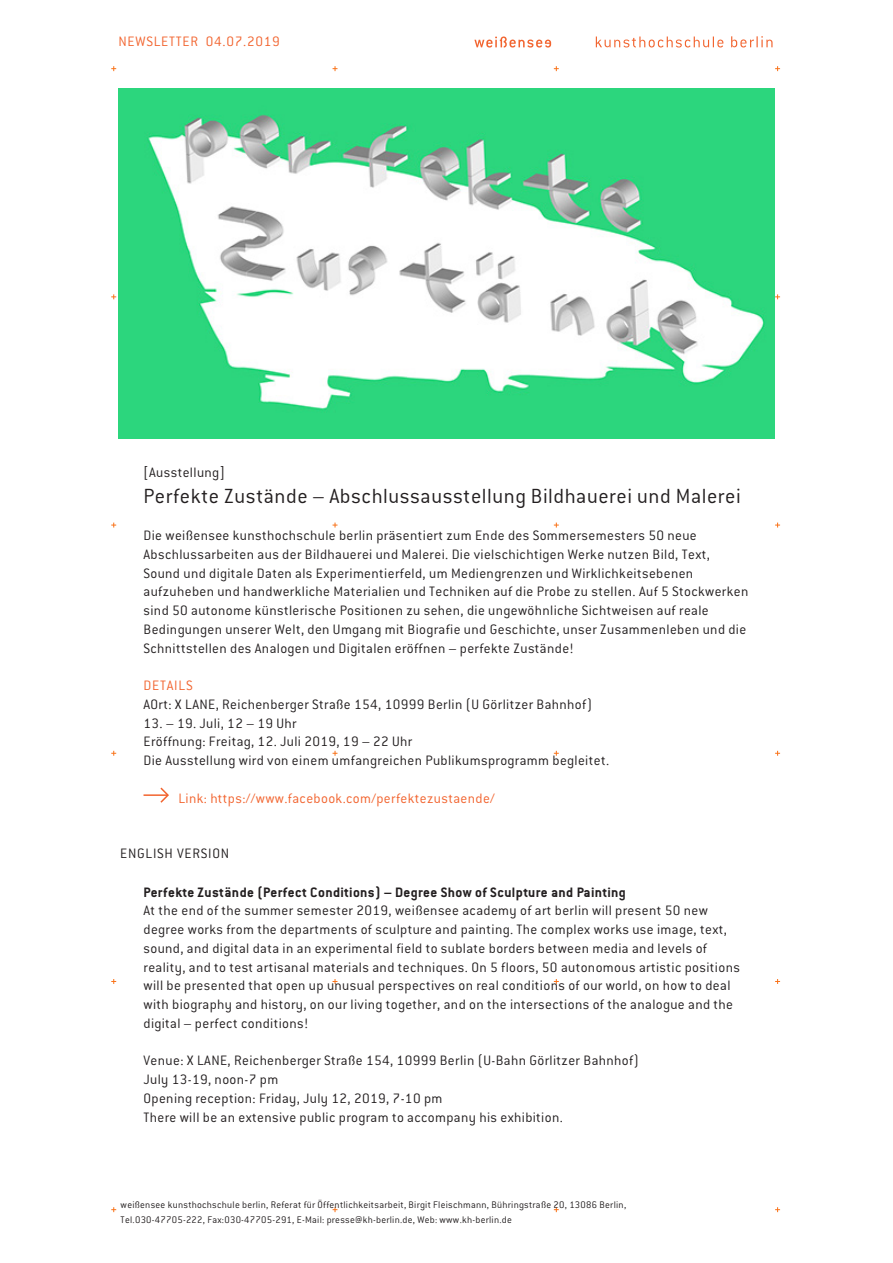
<style>
.page{position:relative;width:893px;height:1263px;background:#fff}
.page>*{position:absolute;margin:0;border:0;box-sizing:border-box;transform-origin:0 0}
.Überschrift{font:300 22.5px "Weissensee Diktator";letter-spacing:.025em;color:#231f20}
.Fließtext{font:300 15px/18.8px "Weissensee Diktator";letter-spacing:.025em;color:#231f20}
.Überschrift_Englisch{font:700 15px "Weissensee Diktator";letter-spacing:.025em;color:#231f20}
.Details_Überschrift{font:300 15px "Weissensee Diktator";letter-spacing:.025em;color:#f2642f}
.Details_Überschrift-2{font:300 15px "Weissensee Diktator";letter-spacing:.05em;color:#f2642f}
.Fließtext-2{font:300 15px "Weissensee Diktator";letter-spacing:.05em;color:#231f20}
.Kategorie_der_News{font:300 15px "Weissensee Diktator";letter-spacing:.025em;color:#231f20}
.t1{font:300 10.5px/15px "Weissensee Diktator";letter-spacing:.025em;color:#231f20}
</style>
<div class="page">
<svg style="left:474px;top:37px;width:77px;height:11px"></svg>
<svg style="left:596px;top:37px;width:127px;height:11px"></svg>
<svg style="left:731px;top:36px;width:41px;height:11px"></svg>
<hr style="left:144px;top:794px;width:24px;height:2px;background:#f2642f">
<svg style="left:159px;top:787px;width:10px;height:16px"></svg>
<img style="left:119px;top:88px;width:655px;height:350px">
<p class="Details_Überschrift-2" style="left:119px;top:34px;width:163px">NEWSLETTER 04.07.2019</p>
<p class="Kategorie_der_News" style="left:144px;top:464px;width:83px">[Ausstellung]</p>
<p class="Überschrift" style="left:144px;top:483px;width:599px">Perfekte Zustände – Abschlussausstellung Bildhauerei und Malerei</p>
<p class="Fließtext" style="left:144px;top:526px;width:606px">Die weißensee kunsthochschule berlin präsentiert zum Ende des Sommersemesters 50 neue Abschlussarbeiten aus der Bildhauerei und Malerei. Die vielschichtigen Werke nutzen Bild, Text, Sound und digitale Daten als Experimentierfeld, um Mediengrenzen und Wirklichkeitsebenen aufzuheben und handwerkliche Materialien und Techniken auf die Probe zu stellen. Auf 5 Stockwerken sind 50 autonome künstlerische Positionen zu sehen, die ungewöhnliche Sichtweisen auf reale Bedingungen unserer Welt, den Umgang mit Biografie und Geschichte, unser Zusammenleben und die Schnittstellen des Analogen und Digitalen eröffnen – perfekte Zustände!</p>
<p class="Details_Überschrift-2" style="left:144px;top:677px;width:51px">DETAILS</p>
<p class="Fließtext" style="left:144px;top:695px;width:450px">AOrt: X LANE, Reichenberger Straße 154, 10999 Berlin (U Görlitzer Bahnhof)</p>
<p class="Fließtext" style="left:144px;top:714px;width:155px">13. – 19. Juli, 12 – 19 Uhr</p>
<p class="Fließtext" style="left:144px;top:732px;width:270px">Eröffnung: Freitag, 12. Juli 2019, 19 – 22 Uhr</p>
<p class="Fließtext" style="left:144px;top:751px;width:467px">Die Ausstellung wird von einem umfangreichen Publikumsprogramm begleitet.</p>
<p class="Details_Überschrift" style="left:178px;top:790px;width:318px">Link: https://www.facebook.com/perfektezustaende/</p>
<p class="Fließtext-2" style="left:120px;top:845px;width:111px">ENGLISH VERSION</p>
<p class="Überschrift_Englisch" style="left:144px;top:883px;width:484px">Perfekte Zustände (Perfect Conditions) – Degree Show of Sculpture and Painting</p>
<p class="Fließtext" style="left:144px;top:901px;width:598px">At the end of the summer semester 2019, weißensee academy of art berlin will present 50 new degree works from the departments of sculpture and painting. The complex works use image, text, sound, and digital data in an experimental field to sublate borders between media and levels of reality, and to test artisanal materials and techniques. On 5 floors, 50 autonomous artistic positions will be presented that open up unusual perspectives on real conditions of our world, on how to deal with biography and history, on our living together, and on the intersections of the analogue and the digital – perfect conditions!</p>
<p class="Fließtext" style="left:144px;top:1051px;width:497px">Venue: X LANE, Reichenberger Straße 154, 10999 Berlin (U-Bahn Görlitzer Bahnhof)</p>
<p class="Fließtext" style="left:144px;top:1070px;width:136px">July 13-19, noon-7 pm</p>
<p class="Fließtext" style="left:144px;top:1089px;width:300px">Opening reception: Friday, July 12, 2019, 7-10 pm</p>
<p class="Fließtext" style="left:144px;top:1107px;width:421px">There will be an extensive public program to accompany his exhibition.</p>
<p class="t1" style="left:121px;top:1197px;width:507px">weißensee kunsthochschule berlin, Referat für Öffentlichkeitsarbeit, Birgit Fleischmann, Bühringstraße 20, 13086 Berlin,<br>Tel.030-47705-222, Fax:030-47705-291, E-Mail: presse@kh-berlin.de, Web: www.kh-berlin.de</p>
</div>
